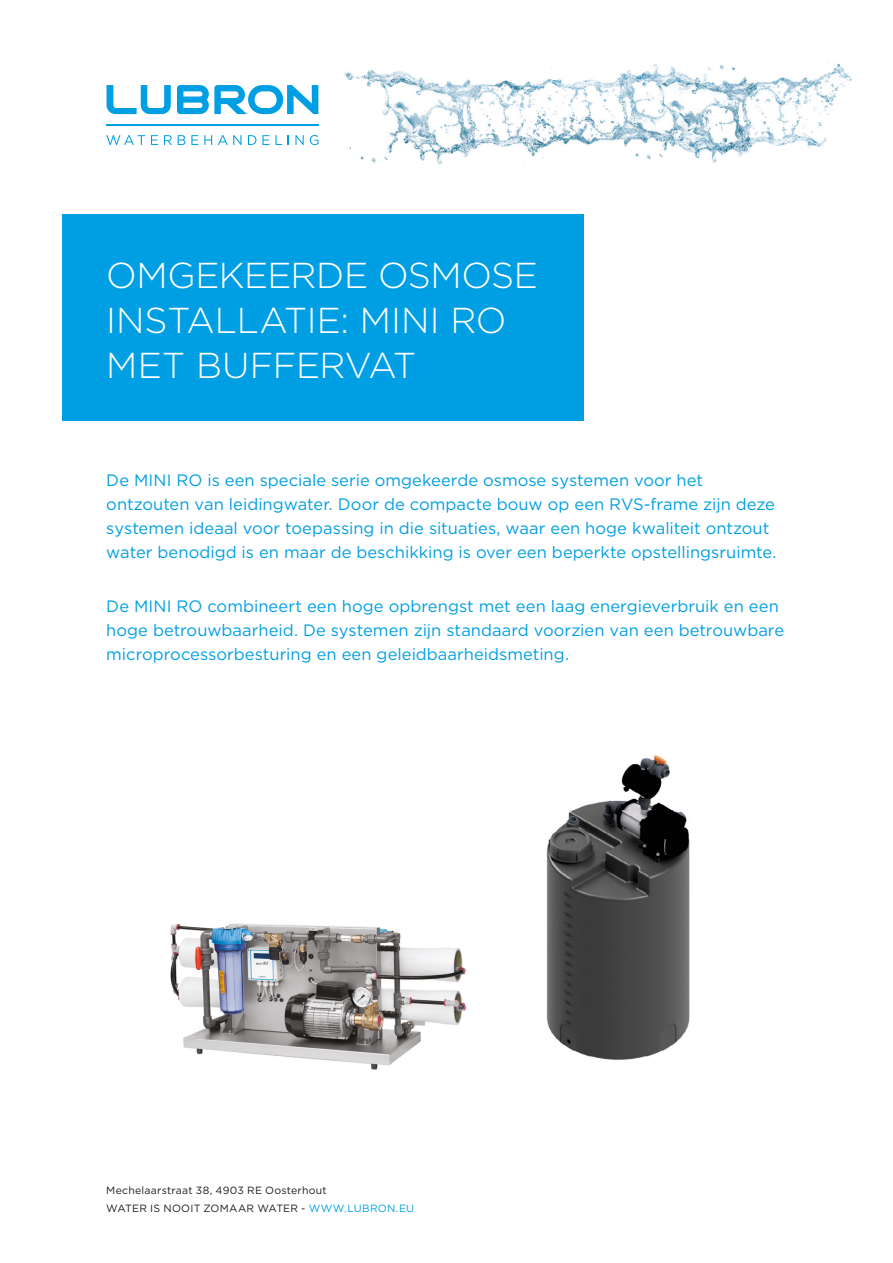
<style>
.page{position:relative;width:893px;height:1263px;background:#fff}
.page>*{position:absolute;margin:0;border:0;box-sizing:border-box;transform-origin:0 0}
.t1{font:300 36px/45px "Gotham";letter-spacing:-.01em;color:#fff}
.Introduction{font:16.5px/24px "Gotham";color:#009fe3}
.t2{font:10.5px/18px "Gotham";letter-spacing:.025em;color:#1d1d1b}
.s1{color:#009fe3}
</style>
<div class="page">
<svg style="left:107px;top:85px;width:64px;height:29px"></svg>
<svg style="left:177px;top:85px;width:141px;height:29px"></svg>
<svg style="left:106px;top:135px;width:39px;height:10px"></svg>
<svg style="left:151px;top:135px;width:7px;height:10px"></svg>
<svg style="left:164px;top:135px;width:8px;height:10px"></svg>
<svg style="left:178px;top:135px;width:20px;height:10px"></svg>
<svg style="left:204px;top:135px;width:8px;height:10px"></svg>
<svg style="left:218px;top:135px;width:23px;height:10px"></svg>
<svg style="left:248px;top:135px;width:8px;height:10px"></svg>
<svg style="left:262px;top:135px;width:20px;height:10px"></svg>
<svg style="left:295px;top:135px;width:9px;height:10px"></svg>
<svg style="left:310px;top:135px;width:9px;height:10px"></svg>
<hr style="left:107px;top:124px;width:212px;height:2px;background:#009fe3">
<img style="left:344px;top:62px;width:508px;height:102px">
<div style="left:62px;top:214px;width:522px;height:207px;background:#009fe3"></div>
<img style="left:546px;top:755px;width:144px;height:305px">
<img style="left:170px;top:923px;width:297px;height:147px">
<p class="t1" style="left:106px;top:252px;width:433px">OMGEKEERDE OSMOSE<br>INSTALLATIE: MINI RO<br>MET BUFFERVAT</p>
<p class="Introduction" style="left:106px;top:468px;width:672px">De MINI RO is een speciale serie omgekeerde osmose systemen voor het ontzouten van leidingwater. Door de compacte bouw op een RVS-frame zijn deze systemen ideaal voor toepassing in die situaties, waar een hoge kwaliteit ontzout water benodigd is en maar de beschikking is over een beperkte opstellingsruimte.</p>
<p class="Introduction" style="left:106px;top:594px;width:679px">De MINI RO combineert een hoge opbrengst met een laag energieverbruik en een hoge betrouwbaarheid. De systemen zijn standaard voorzien van een betrouwbare microprocessorbesturing en een geleidbaarheidsmeting.</p>
<p class="t2" style="left:106px;top:1181px;width:309px">Mechelaarstraat 38, 4903 RE Oosterhout<br>WATER IS NOOIT ZOMAAR WATER - <span class="s1">WWW.LUBRON.EU</span></p>
</div>
